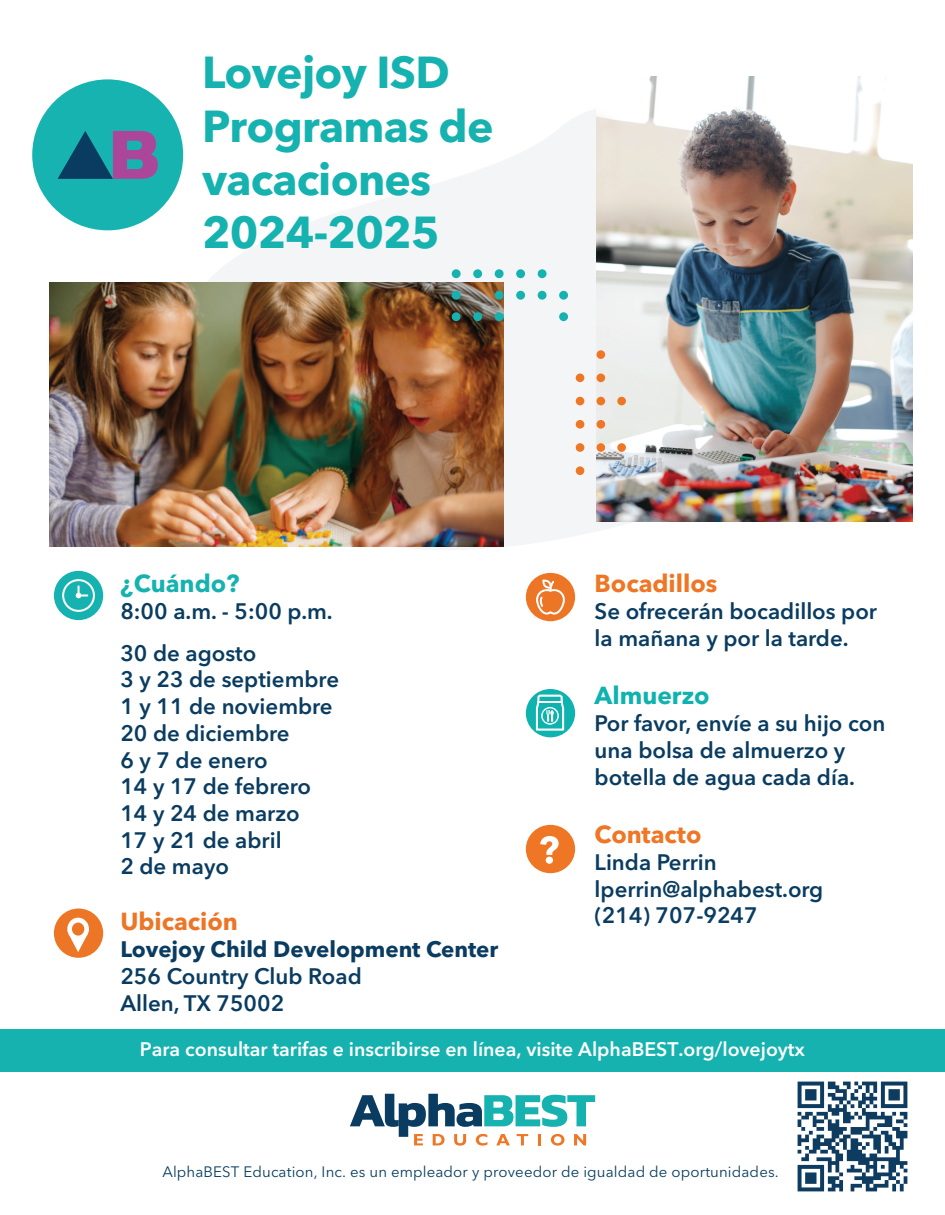
<style>
.page{position:relative;width:945px;height:1215px;background:#fff}
.page>*{position:absolute;margin:0;border:0;box-sizing:border-box;transform-origin:0 0}
.t1{font:700 44.4px/53.2px "Avenir Next LT Pro";letter-spacing:-.015em;color:#15b2b0}
.t2{font:700 24.45px "Avenir Next LT Pro";color:#ef7625}
.t3{font:700 24.45px "Avenir Next LT Pro";color:#ed7626}
.t4{font:700 24.45px "Avenir Next LT Pro";color:#15b2b0}
.t5{font:700 24.45px "Avenir Next LT Pro";color:#0eb2af}
.t6{font:600 22.2px/26.7px "Avenir Next LT Pro";color:#093c60}
.t7{font:700 22.2px "Avenir Next LT Pro";color:#093c60}
.t8{font:600 19.5px "Avenir Next LT Pro";color:#fff}
.t9{font:15px "Avenir Next LT Pro";letter-spacing:.01em;color:#083d60}
</style>
<div class="page">
<div style="left:0;top:1029px;width:945px;height:43px;background:#15b2b0"></div>
<svg style="left:350px;top:1094px;width:245px;height:52px"></svg>
<div style="left:526px;top:825px;width:49px;height:48px;background:#ef7625;border-radius:50%"></div>
<svg style="left:540px;top:836px;width:19px;height:28px"></svg>
<div style="left:526px;top:689px;width:49px;height:48px;background:#0eb2af;border-radius:50%"></div>
<div style="left:526px;top:573px;width:49px;height:48px;background:#ed7626;border-radius:50%"></div>
<svg style="left:536px;top:579px;width:29px;height:152px"></svg>
<div style="left:54px;top:909px;width:49px;height:49px;background:#ed7626;border-radius:50%"></div>
<svg style="left:67px;top:918px;width:22px;height:34px"></svg>
<div style="left:54px;top:571px;width:49px;height:49px;background:#15b2b0;border-radius:50%"></div>
<svg style="left:76px;top:584px;width:13px;height:14px"></svg>
<div style="left:62px;top:579px;width:33px;height:33px;border:2px solid #fff;border-radius:50%"></div>
<svg style="left:163px;top:76px;width:734px;height:474px"></svg>
<img style="left:597px;top:77px;width:316px;height:444px">
<img style="left:49px;top:283px;width:454px;height:263px">
<div style="left:452px;top:312px;width:9px;height:9px;background:#15b2b0;border-radius:50%"></div>
<div style="left:452px;top:291px;width:9px;height:9px;background:#15b2b0;border-radius:50%"></div>
<div style="left:452px;top:269px;width:9px;height:9px;background:#15b2b0;border-radius:50%"></div>
<div style="left:473px;top:312px;width:9px;height:9px;background:#15b2b0;border-radius:50%"></div>
<div style="left:473px;top:269px;width:9px;height:9px;background:#15b2b0;border-radius:50%"></div>
<div style="left:495px;top:312px;width:9px;height:9px;background:#15b2b0;border-radius:50%"></div>
<div style="left:495px;top:291px;width:9px;height:9px;background:#15b2b0;border-radius:50%"></div>
<div style="left:495px;top:269px;width:9px;height:9px;background:#15b2b0;border-radius:50%"></div>
<div style="left:516px;top:291px;width:9px;height:9px;background:#15b2b0;border-radius:50%"></div>
<div style="left:516px;top:269px;width:9px;height:9px;background:#15b2b0;border-radius:50%"></div>
<div style="left:538px;top:291px;width:9px;height:9px;background:#15b2b0;border-radius:50%"></div>
<div style="left:538px;top:269px;width:9px;height:9px;background:#15b2b0;border-radius:50%"></div>
<div style="left:559px;top:312px;width:9px;height:9px;background:#15b2b0;border-radius:50%"></div>
<div style="left:559px;top:291px;width:9px;height:9px;background:#15b2b0;border-radius:50%"></div>
<div style="left:597px;top:350px;width:8px;height:9px;background:#ef7625;border-radius:50%"></div>
<div style="left:576px;top:374px;width:8px;height:8px;background:#ef7625;border-radius:50%"></div>
<div style="left:597px;top:374px;width:8px;height:8px;background:#ef7625;border-radius:50%"></div>
<div style="left:576px;top:397px;width:8px;height:8px;background:#ef7625;border-radius:50%"></div>
<div style="left:597px;top:397px;width:8px;height:8px;background:#ef7625;border-radius:50%"></div>
<div style="left:617px;top:397px;width:9px;height:8px;background:#ef7625;border-radius:50%"></div>
<div style="left:576px;top:420px;width:8px;height:9px;background:#ef7625;border-radius:50%"></div>
<div style="left:597px;top:420px;width:8px;height:9px;background:#ef7625;border-radius:50%"></div>
<div style="left:576px;top:443px;width:8px;height:9px;background:#ef7625;border-radius:50%"></div>
<div style="left:597px;top:443px;width:8px;height:9px;background:#ef7625;border-radius:50%"></div>
<div style="left:617px;top:443px;width:9px;height:9px;background:#ef7625;border-radius:50%"></div>
<div style="left:576px;top:466px;width:8px;height:9px;background:#ef7625;border-radius:50%"></div>
<div style="left:32px;top:79px;width:151px;height:151px;background:#17b3b1;border-radius:75px"></div>
<svg style="left:58px;top:131px;width:100px;height:48px"></svg>
<img style="left:797px;top:1081px;width:111px;height:111px">
<h1 class="t1" style="left:202px;top:46px;width:293px">Lovejoy ISD<br>Programas de vacaciones<br>2024-2025</h1>
<p class="t4" style="left:120px;top:569px;width:121px">¿Cuándo?</p>
<p class="t6" style="left:120px;top:590px;width:214px;line-height:41.7px">8:00 a.m. - 5:00 p.m.<br>30 de agosto</p>
<p class="t6" style="left:120px;top:666px;width:220px">3 y 23 de septiembre<br>1 y 11 de noviembre<br>20 de diciembre<br>6 y 7 de enero<br>14 y 17 de febrero<br>14 y 24 de marzo<br>17 y 21 de abril<br>2 de mayo</p>
<p class="t3" style="left:120px;top:907px;width:119px">Ubicación</p>
<p class="t7" style="left:120px;top:936px;width:379px">Lovejoy Child Development Center</p>
<p class="t6" style="left:120px;top:963px;width:243px">256 Country Club Road<br>Allen, TX 75002</p>
<p class="t2" style="left:595px;top:569px;width:124px">Bocadillos</p>
<p class="t6" style="left:595px;top:598px;width:284px">Se ofrecerán bocadillos por la mañana y por la tarde.</p>
<p class="t5" style="left:595px;top:681px;width:117px">Almuerzo</p>
<p class="t6" style="left:595px;top:710px;width:292px">Por favor, envíe a su hijo con una bolsa de almuerzo y botella de agua cada día.</p>
<p class="t2" style="left:595px;top:820px;width:108px">Contacto</p>
<p class="t6" style="left:595px;top:849px;width:230px">Linda Perrin lperrin@alphabest.org (214) 707-9247</p>
<p class="t8" style="left:140px;top:1038px;width:667px">Para consultar tarifas e inscribirse en línea, visite AlphaBEST.org/lovejoytx</p>
<p class="t9" style="left:162px;top:1163px;width:618px">AlphaBEST Education, Inc. es un empleador y proveedor de igualdad de oportunidades.</p>
</div>
